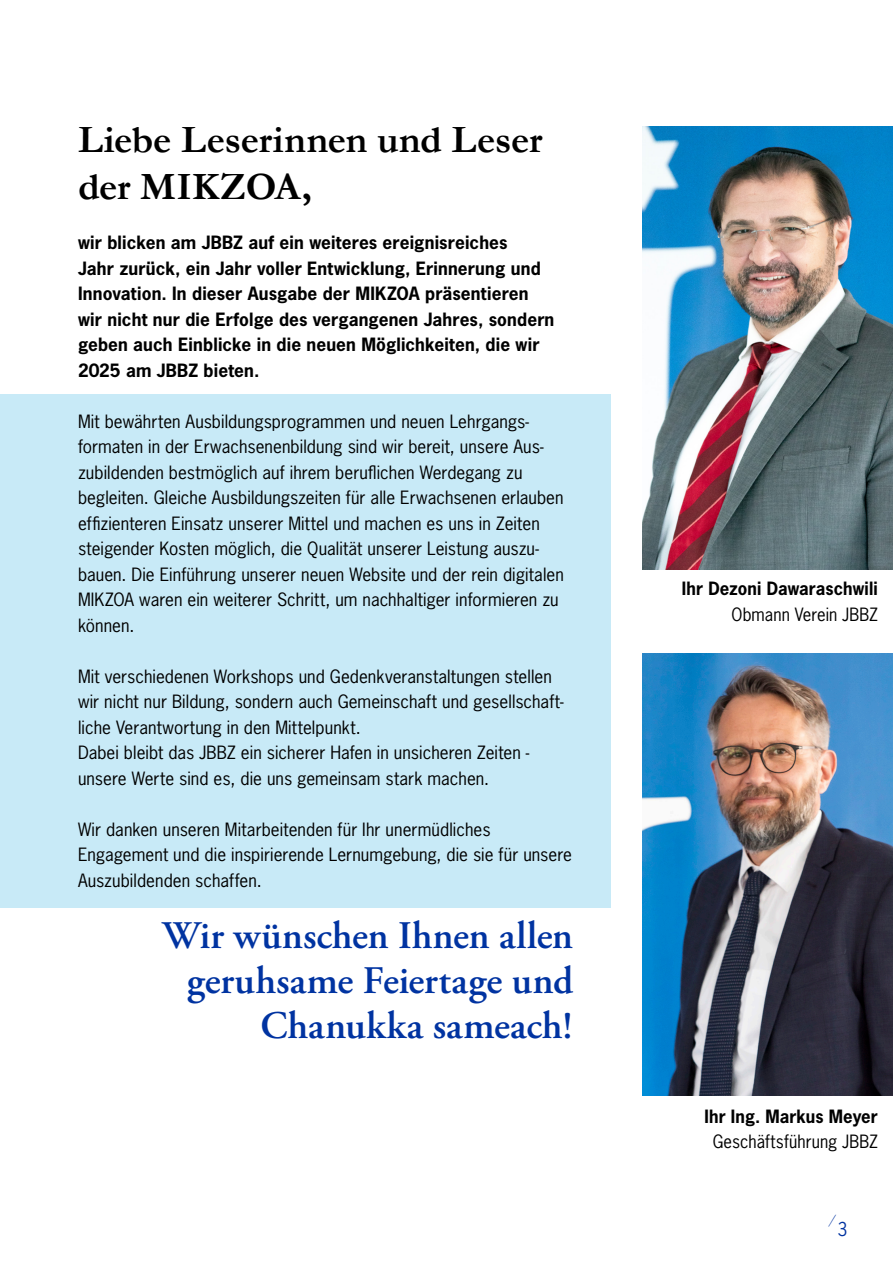
<style>
.page{position:relative;width:893px;height:1263px;background:#fff}
.page>*{position:absolute;margin:0;border:0;box-sizing:border-box;transform-origin:0 0}
.t1{font:600 39px/45px "Adobe Garamond Pro";color:#0033a1;text-align:right}
.t2{font:700 39px/46.8px "Garamond";letter-spacing:-.005em;color:#000}
.t3{font:18px "Garamond";color:#0033a1;scale:.95 1}
.t4{font:18px "News Gothic Std";color:#0033a1;scale:.95 1}
.t5{font:17.25px/25.5px "News Gothic Std";color:#000}
.t6{font:700 17.25px/25.5px "News Gothic Std";letter-spacing:.01em;color:#000}
</style>
<div class="page">
<div style="left:0;top:395px;width:610px;height:513px;background:#c8eaf7"></div>
<img style="left:642px;top:127px;width:251px;height:442px">
<img style="left:642px;top:653px;width:251px;height:443px">
<h1 class="t2" style="left:78px;top:117px;width:466px">Liebe Leserinnen und Leser der MIKZOA,</h1>
<p class="t6" style="left:78px;top:229px;width:478px">wir blicken am JBBZ auf ein weiteres ereignisreiches<br>Jahr zurück, ein Jahr voller Entwicklung, Erinnerung und Innovation. In dieser Ausgabe der MIKZOA präsentieren wir nicht nur die Erfolge des vergangenen Jahres, sondern geben auch Einblicke in die neuen Möglichkeiten, die wir 2025 am JBBZ bieten.</p>
<p class="t5" style="left:78px;top:408px;width:487px">Mit bewährten Ausbildungsprogrammen und neuen Lehrgangs&shy;formaten in der Erwachsenenbildung sind wir bereit, unsere Aus&shy;zubildenden bestmöglich auf ihrem beruflichen Werdegang zu begleiten. Gleiche Ausbildungszeiten für alle Erwachsenen erlauben effizienteren Einsatz unserer Mittel und machen es uns in Zeiten steigender Kosten möglich, die Qualität unserer Leistung auszu&shy;bauen. Die Einführung unserer neuen Website und der rein digitalen MIKZOA waren ein weiterer Schritt, um nachhaltiger informieren zu können.</p>
<p class="t5" style="left:78px;top:663px;width:487px">Mit verschiedenen Workshops und Gedenkveranstaltungen stellen wir nicht nur Bildung, sondern auch Gemeinschaft und gesellschaft&shy;liche Verantwortung in den Mittelpunkt.<br>Dabei bleibt das JBBZ ein sicherer Hafen in unsicheren Zeiten - unsere Werte sind es, die uns gemeinsam stark machen.</p>
<p class="t5" style="left:78px;top:816px;width:496px">Wir danken unseren Mitarbeitenden für Ihr unermüdliches<br>Engagement und die inspirierende Lernumgebung, die sie für unsere<br>Auszubildenden schaffen.</p>
<h1 class="t1" style="left:162px;top:914px;width:412px">Wir wünschen Ihnen allen geruhsame Feiertage und<br>Chanukka sameach!</h1>
<p class="t6" style="left:682px;top:576px;width:198px">Ihr Dezoni Dawaraschwili</p>
<p class="t5" style="left:732px;top:601px;width:148px">Obmann Verein JBBZ</p>
<p class="t6" style="left:704px;top:1103px;width:175px">Ihr Ing. Markus Meyer</p>
<p class="t5" style="left:713px;top:1129px;width:167px">Geschäftsführung JBBZ</p>
<p class="t3" style="left:831px;top:1208px;width:5px">⁄</p>
<p class="t4" style="left:837px;top:1218px;width:12px">3</p>
</div>
